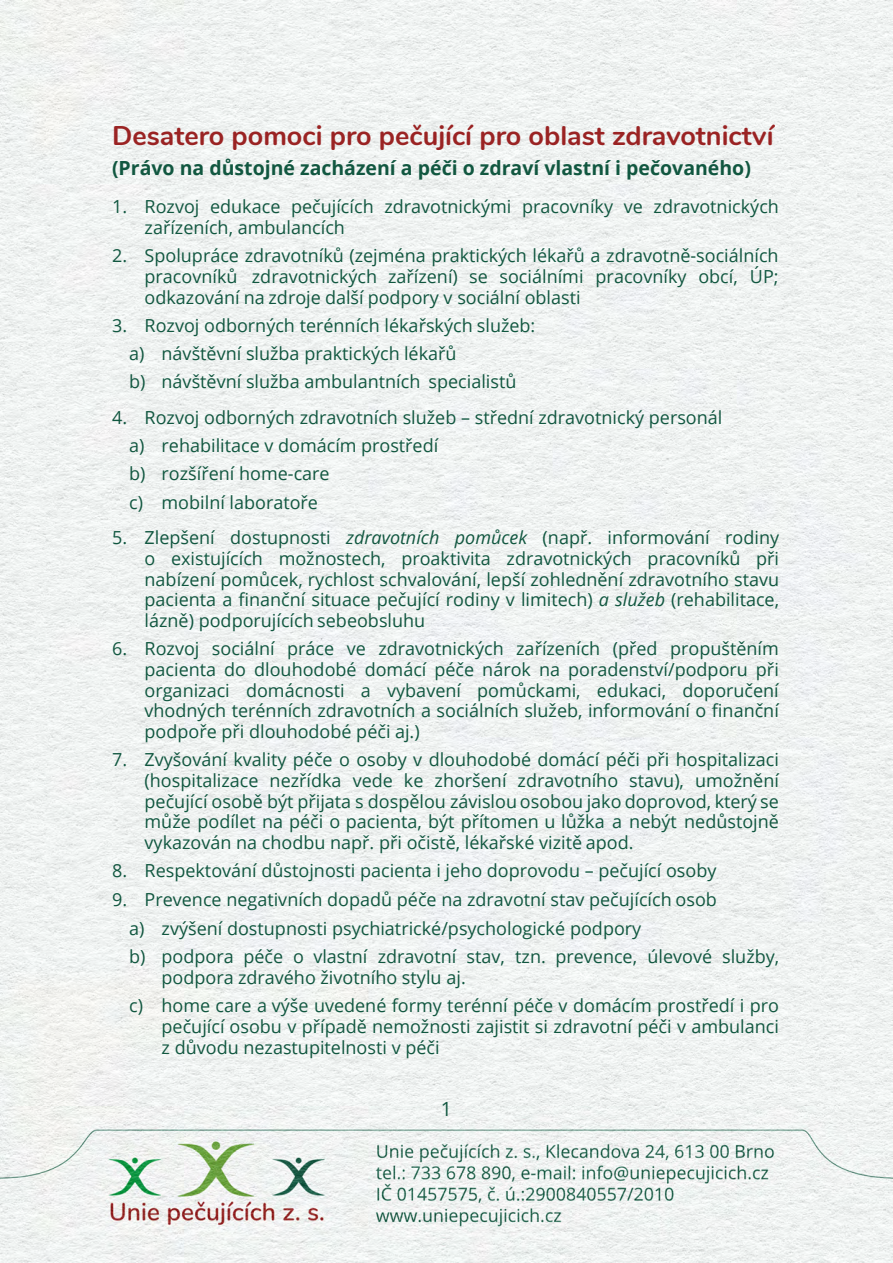
<style>
.page{position:relative;width:893px;height:1263px;background:#fff}
.page>*{position:absolute;margin:0;border:0;box-sizing:border-box;transform-origin:0 0}
.t1{font:700 27px "Nunito";color:#9a2323}
.t2{font:700 19.5px "Open Sans";color:#115740}
.t3{font:19.5px "Open Sans";color:#115740}
.t4{font:18px/20.7px "Open Sans";color:#115740}
.s1{font-style:italic}
</style>
<div class="page">
<img style="left:0;top:0;width:893px;height:1263px">
<h1 class="t1" style="left:112px;top:117px;width:663px">Desatero pomoci pro pečující pro oblast zdravotnictví</h1>
<p class="t2" style="left:112px;top:160px;width:640px">(Právo na důstojné zacházení a péči o zdraví vlastní i pečovaného)</p>
<p class="t4" style="left:145px;top:198px;width:636px;text-indent:-32px">1. Rozvoj edukace pečujících zdravotnickými pracovníky ve zdravotnických zařízeních, ambulancích</p>
<p class="t4" style="left:145px;top:247px;width:636px;text-align:justify;text-indent:-32px">2. Spolupráce zdravotníků (zejména praktických lékařů a zdravotně-sociálních pracovníků zdravotnických zařízení) se sociálními pracovníky obcí, ÚP; odkazování na zdroje další podpory v sociální oblasti</p>
<p class="t4" style="left:129px;top:313px;width:408px;line-height:28.2px;text-indent:-17px">3. Rozvoj odborných terénních lékařských služeb: a) návštěvní služba praktických lékařů<br>b) návštěvní služba ambulantních specialistů</p>
<p class="t4" style="left:129px;top:405px;width:595px;line-height:28.2px;text-indent:-17px">4. Rozvoj odborných zdravotních služeb – střední zdravotnický personál a) rehabilitace v domácím prostředí<br>b) rozšíření home-care<br>c) mobilní laboratoře</p>
<p class="t4" style="left:145px;top:529px;width:636px;text-align:justify;text-indent:-32px">5. Zlepšení dostupnosti <span class="s1">zdravotních pomůcek</span> (např. informování rodiny o existujících možnostech, proaktivita zdravotnických pracovníků při nabízení pomůcek, rychlost schvalování, lepší zohlednění zdravotního stavu pacienta a finanční situace pečující rodiny v limitech) <span class="s1">a služeb</span> (rehabilitace, lázně) podporujících sebeobsluhu</p>
<p class="t4" style="left:145px;top:640px;width:636px;text-align:justify;text-indent:-32px">6. Rozvoj sociální práce ve zdravotnických zařízeních (před propuštěním pacienta do dlouhodobé domácí péče nárok na poradenství/podporu při organizaci domácnosti a vybavení pomůckami, edukaci, doporučení vhodných terénních zdravotních a sociálních služeb, informování o finanční podpoře při dlouhodobé péči aj.)</p>
<p class="t4" style="left:145px;top:751px;width:636px;text-align:justify;text-indent:-32px">7. Zvyšování kvality péče o osoby v dlouhodobé domácí péči při hospitalizaci (hospitalizace nezřídka vede ke zhoršení zdravotního stavu), umožnění pečující osobě být přijata s dospělou závislou osobou jako doprovod, který se může podílet na péči o pacienta, být přítomen u lůžka a nebýt nedůstojně vykazován na chodbu např. při očistě, lékařské vizitě apod.</p>
<p class="t4" style="left:112px;top:862px;width:606px">8. Respektování důstojnosti pacienta i jeho doprovodu – pečující osoby</p>
<p class="t4" style="left:129px;top:886px;width:651px;line-height:28.8px;text-indent:-17px">9. Prevence negativních dopadů péče na zdravotní stav pečujících osob<br>a) zvýšení dostupnosti psychiatrické/psychologické podpory<br>b) podpora péče o vlastní zdravotní stav, tzn. prevence, úlevové služby,</p>
<p class="t4" style="left:129px;top:965px;width:651px;line-height:28.2px;text-indent:32px">podpora zdravého životního stylu aj.<br>c) home care a výše uvedené formy terénní péče v domácím prostředí i pro</p>
<p class="t4" style="left:162px;top:1018px;width:619px">pečující osobu v případě nemožnosti zajistit si zdravotní péči v ambulanci z důvodu nezastupitelnosti v péči</p>
<p class="t3" style="left:441px;top:1100px;width:13px">1</p>
</div>
